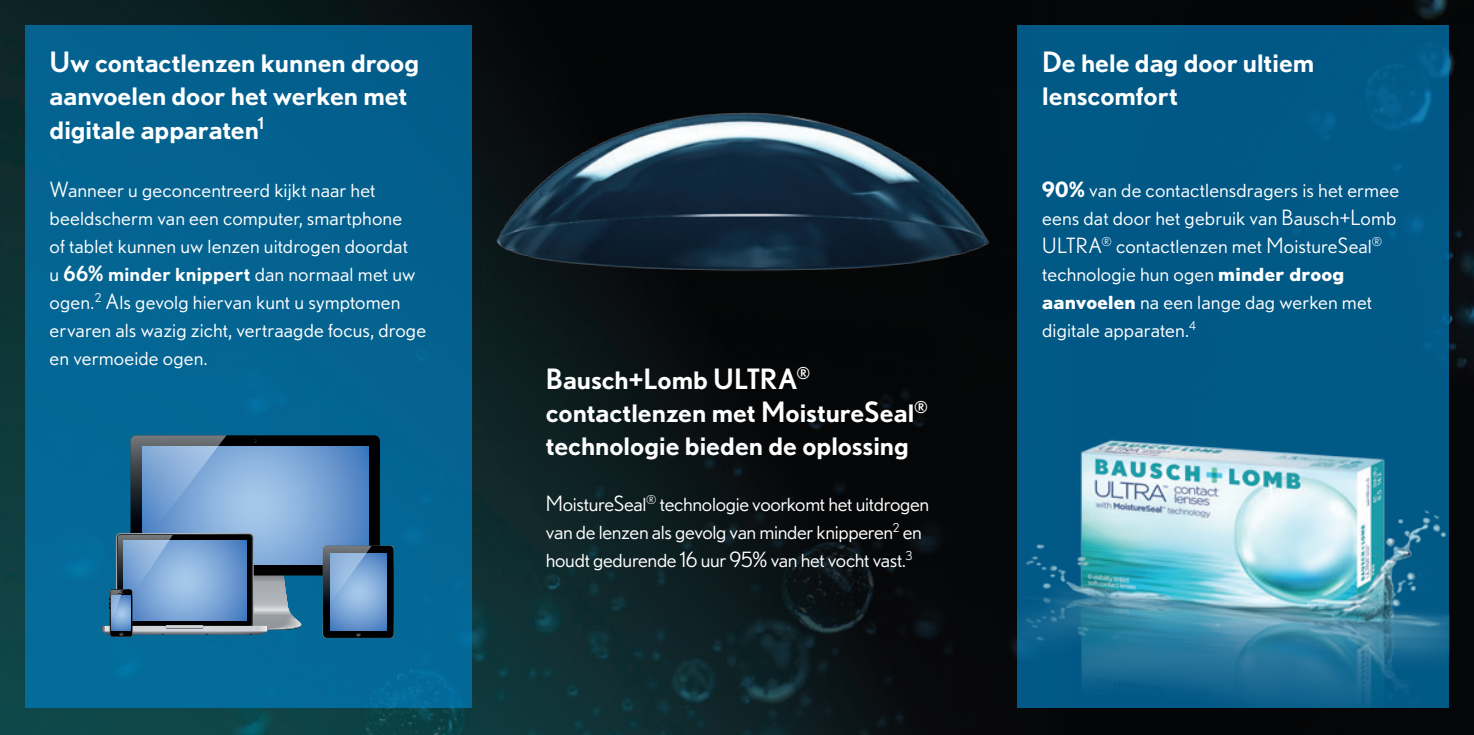
<style>
.page{position:relative;width:1474px;height:735px;background:#fff}
.page>*{position:absolute;margin:0;border:0;box-sizing:border-box;transform-origin:0 0}
.t1{font:500 28px/33.2px "Nobel BL";color:#fff}
.t2{font:21px/28px "Nobel BL";letter-spacing:.005em;color:#fff}
.t3{font:21px/28px "Nobel BL";letter-spacing:-.015em;color:#fff}
.s1{font-weight:500}
.s2{font-weight:700}
</style>
<div class="page">
<img style="left:0;top:0;width:1473px;height:734px">
<img style="left:496px;top:61px;width:496px;height:279px">
<div style="left:1017px;top:25px;width:432px;height:682px;background:#015986"></div>
<img style="left:1017px;top:439px;width:432px;height:268px">
<div style="left:25px;top:25px;width:446px;height:682px;background:#046491"></div>
<div style="left:130px;top:435px;width:250px;height:140px;background:#000001;border-radius:6px"></div>
<svg style="left:307px;top:446px;width:61px;height:117px;background:#6694cd"></svg>
<div style="left:323px;top:545px;width:71px;height:92px;background:#000001;border-radius:3px"></div>
<svg style="left:371px;top:553px;width:15px;height:77px"></svg>
<svg style="left:323px;top:545px;width:48px;height:92px;background:#6d8bae"></svg>
<svg style="left:102px;top:435px;width:205px;height:201px"></svg>
<h1 class="t1" style="left:50px;top:45px;width:371px">Uw contactlenzen kunnen droog aanvoelen door het werken met digitale apparaten<sup>1</sup></h1>
<p class="t2" style="left:50px;top:175px;width:378px">Wanneer u geconcentreerd kijkt naar het beeldscherm van een computer, smartphone<br>of tablet kunnen uw lenzen uitdrogen doordat<br>u <span class="s1">66% minder knippert</span> dan normaal met uw ogen.<sup>2</sup> Als gevolg hiervan kunt u symptomen ervaren als wazig zicht, vertraagde focus, droge en vermoeide ogen.</p>
<h1 class="t1" style="left:546px;top:361px;width:383px">Bausch+Lomb ULTRA<sup>® </sup>contactlenzen met MoistureSeal<sup>® </sup>technologie bieden de oplossing</h1>
<p class="t3" style="left:546px;top:489px;width:385px">MoistureSeal<sup>®</sup> technologie voorkomt het uitdrogen van de lenzen als gevolg van minder knipperen<sup>2</sup> en houdt gedurende 16 uur 95% van het vocht vast.<sup>3</sup></p>
<h1 class="t1" style="left:1042px;top:45px;width:274px">De hele dag door ultiem lenscomfort</h1>
<p class="t2" style="left:1042px;top:175px;width:358px"><span class="s2">90%</span> van de contactlensdragers is het ermee eens dat door het gebruik van Bausch+Lomb ULTRA<sup>®</sup> contactlenzen met MoistureSeal<sup>® </sup>technologie hun ogen <span class="s2">minder droog aanvoelen</span> na een lange dag werken met digitale apparaten.<sup>4</sup></p>
</div>
